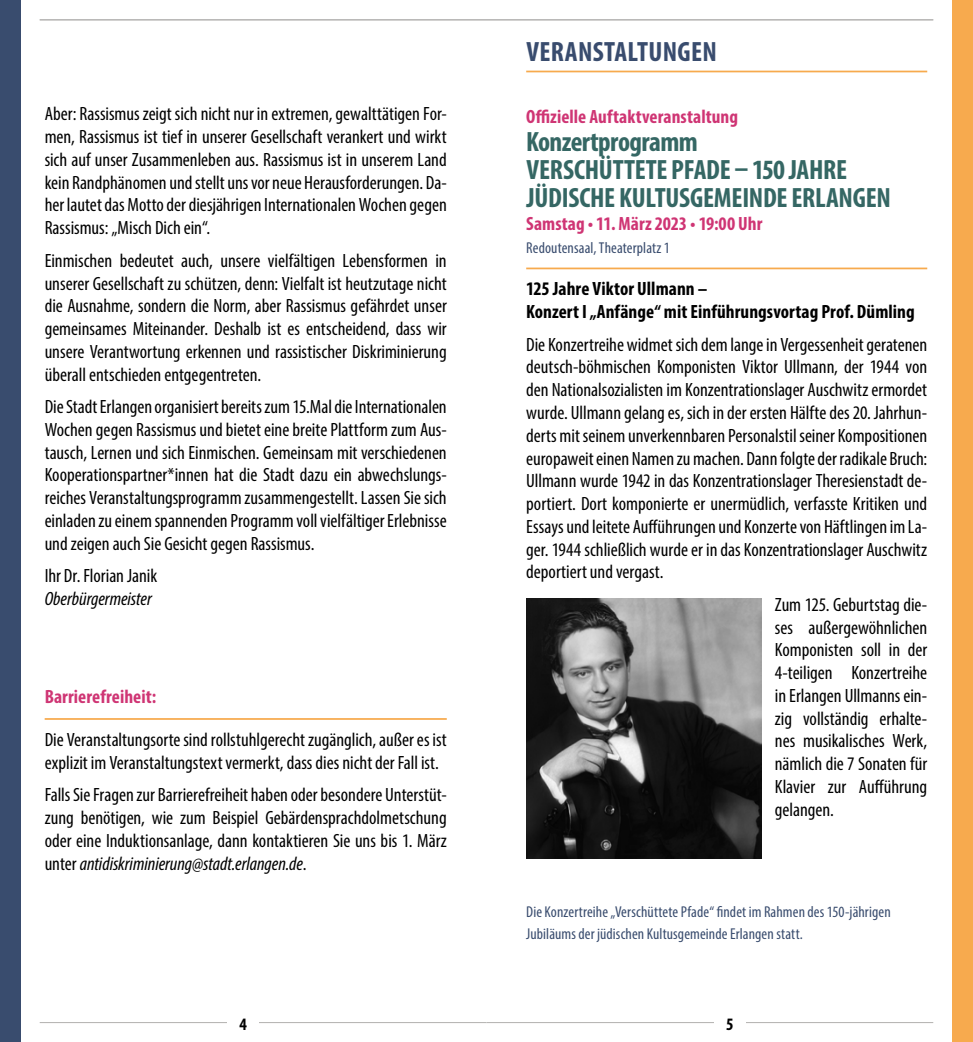
<style>
.page{position:relative;width:973px;height:1042px;background:#fff}
.page>*{position:absolute;margin:0;border:0;box-sizing:border-box;transform-origin:0 0}
.VA_Titel{font:700 condensed 28px/28px "Myriad Pro";letter-spacing:-.01em;color:#356764}
.VA_Titel-2{font:700 condensed 28px "Myriad Pro";letter-spacing:.01em;color:#394c6e}
.Fließtext{font:condensed 19.25px/22.8px "Myriad Pro";color:#000;text-align:justify}
.Fließtext-2{font:700 condensed 19.25px/22.8px "Myriad Pro";letter-spacing:.005em;color:#000}
.VA_Titel-3{font:700 condensed 19.25px "Myriad Pro";letter-spacing:.005em;color:#cf3574}
.Datum{font:700 condensed 19.25px "Myriad Pro";letter-spacing:.005em;color:#cf3574}
.Fließtext-3{font:italic condensed 19.25px "Myriad Pro";color:#000}
.Ort{font:700 condensed 19.25px "Myriad Pro";letter-spacing:.005em;color:#cf3574}
.t1{font:700 condensed 17.5px "Myriad Pro";color:#000}
.Fließtext-4{font:condensed 15.75px/22.8px "Myriad Pro";letter-spacing:.005em;color:#394c6e}
.Ort-2{font:condensed 15.75px "Myriad Pro";letter-spacing:.005em;color:#394c6e}
.s1{font-style:italic}
</style>
<div class="page">
<hr style="left:486px;top:1022px;width:447px;height:1px;background:#b2b1af">
<div style="left:951px;top:0;width:21px;height:1042px;background:#f7aa4e"></div>
<div style="left:713px;top:1016px;width:32px;height:13px;background:#fff"></div>
<hr style="left:40px;top:1022px;width:446px;height:1px;background:#b2b1af">
<div style="left:0;top:0;width:21px;height:1042px;background:#394c6e"></div>
<hr style="left:40px;top:19px;width:893px;height:1px;background:#b2b1af">
<div style="left:227px;top:1016px;width:32px;height:13px;background:#fff"></div>
<hr style="left:45px;top:718px;width:401px;height:2px;background:#f7aa4e">
<hr style="left:526px;top:71px;width:401px;height:1px;background:#f7aa4e">
<hr style="left:526px;top:268px;width:401px;height:1px;background:#f7aa4e">
<img style="left:526px;top:598px;width:235px;height:261px">
<p class="Fließtext" style="left:45px;top:102px;width:403px">Aber: Rassismus zeigt sich nicht nur in extremen, gewalttätigen For&shy;men, Rassismus ist tief in unserer Gesellschaft verankert und wirkt sich auf unser Zusammenleben aus. Rassismus ist in unserem Land kein Randphänomen und stellt uns vor neue Herausforderungen. Da&shy;her lautet das Motto der diesjährigen Internationalen Wochen gegen Rassismus: „Misch Dich ein“.</p>
<p class="Fließtext" style="left:45px;top:249px;width:403px">Einmischen bedeutet auch, unsere vielfältigen Lebensformen in unserer Gesellschaft zu schützen, denn: Vielfalt ist heutzutage nicht die Ausnahme, sondern die Norm, aber Rassismus gefährdet unser gemeinsames Miteinander. Deshalb ist es entscheidend, dass wir unsere Verantwortung erkennen und rassistischer Diskriminierung überall entschieden entgegentreten.</p>
<p class="Fließtext" style="left:45px;top:395px;width:403px">Die Stadt Erlangen organisiert bereits zum 15.Mal die Internationalen Wochen gegen Rassismus und bietet eine breite Plattform zum Aus&shy;tausch, Lernen und sich Einmischen. Gemeinsam mit verschiedenen Kooperationspartner*innen hat die Stadt dazu ein abwechslungs&shy;reiches Veranstaltungsprogramm zusammengestellt. Lassen Sie sich einladen zu einem spannenden Programm voll vielfältiger Erlebnisse und zeigen auch Sie Gesicht gegen Rassismus.</p>
<p class="Fließtext" style="left:45px;top:564px;width:114px">Ihr Dr. Florian Janik</p>
<p class="Fließtext-3" style="left:45px;top:587px;width:109px">Oberbürgermeister</p>
<h4 class="Ort" style="left:45px;top:685px;width:113px">Barrierefreiheit:</h4>
<p class="Fließtext" style="left:45px;top:728px;width:403px">Die Veranstaltungsorte sind rollstuhlgerecht zugänglich, außer es ist explizit im Veranstaltungstext vermerkt, dass dies nicht der Fall ist.</p>
<p class="Fließtext" style="left:45px;top:783px;width:403px">Falls Sie Fragen zur Barrierefreiheit haben oder besondere Unterstüt&shy;zung benötigen, wie zum Beispiel Gebärdensprachdolmetschung oder eine Induktionsanlage, dann kontaktieren Sie uns bis 1. März unter <span class="s1">antidiskriminierung@stadt.erlangen.de</span>.</p>
<h2 class="VA_Titel-2" style="left:526px;top:34px;width:192px">VERANSTALTUNGEN</h2>
<h2 class="VA_Titel-3" style="left:526px;top:105px;width:213px">Offizielle Auftaktveranstaltung</h2>
<h2 class="VA_Titel" style="left:526px;top:127px;width:366px">Konzertprogramm<br>VERSCHÜTTETE PFADE – 150 JAHRE<br>JÜDISCHE KULTUSGEMEINDE ERLANGEN</h2>
<h3 class="Datum" style="left:526px;top:211px;width:238px">Samstag • 11. März 2023 • 19:00 Uhr</h3>
<h4 class="Ort-2" style="left:526px;top:238px;width:145px">Redoutensaal, Theaterplatz 1</h4>
<p class="Fließtext-2" style="left:526px;top:277px;width:390px">125 Jahre Viktor Ullmann –<br>Konzert I „Anfänge“ mit Einführungsvortag Prof. Dümling</p>
<p class="Fließtext" style="left:526px;top:333px;width:402px">Die Konzertreihe widmet sich dem lange in Vergessenheit geratenen deutsch-böhmischen Komponisten Viktor Ullmann, der 1944 von den Nationalsozialisten im Konzentrationslager Auschwitz ermordet wurde. Ullmann gelang es, sich in der ersten Hälfte des 20. Jahrhun&shy;derts mit seinem unverkennbaren Personalstil seiner Kompositionen europaweit einen Namen zu machen. Dann folgte der radikale Bruch:<br>Ullmann wurde 1942 in das Konzentrationslager Theresienstadt de&shy;portiert. Dort komponierte er unermüdlich, verfasste Kritiken und Essays und leitete Aufführungen und Konzerte von Häftlingen im La&shy;ger. 1944 schließlich wurde er in das Konzentrationslager Auschwitz deportiert und vergast.</p>
<p class="Fließtext" style="left:774px;top:593px;width:154px">Zum 125. Geburtstag die&shy;ses außergewöhnlichen Komponisten soll in der 4-teiligen Konzertreihe in Erlangen Ullmanns ein&shy;zig vollständig erhalte&shy;nes musikalisches Werk, nämlich die 7 Sonaten für Klavier zur Aufführung gelangen.</p>
<p class="Fließtext-4" style="left:526px;top:900px;width:366px">Die Konzertreihe „Verschüttete Pfade“ findet im Rahmen des 150-jährigen<br>Jubiläums der jüdischen Kultusgemeinde Erlangen statt.</p>
<p class="t1" style="left:239px;top:1013px;width:9px">4</p>
<p class="t1" style="left:725px;top:1013px;width:9px">5</p>
</div>
